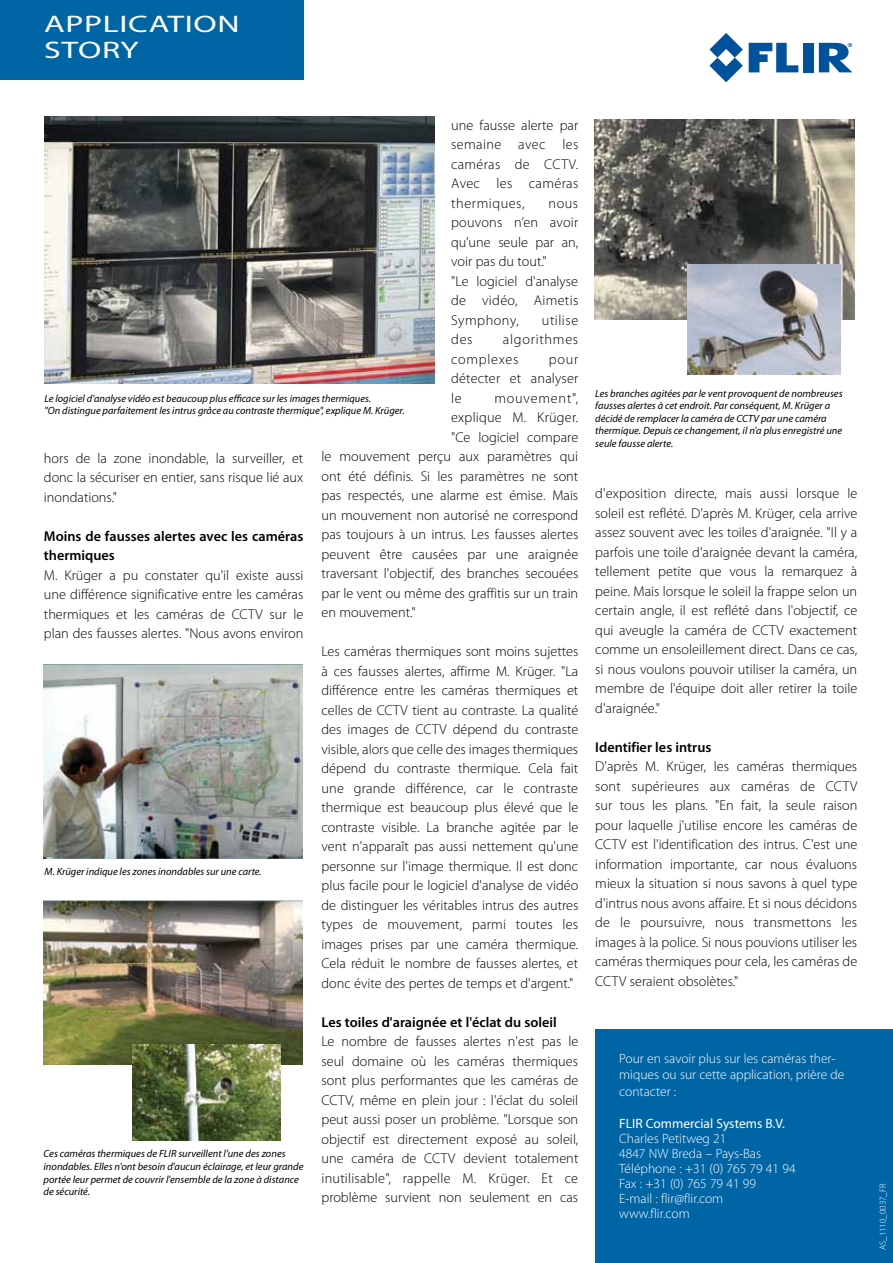
<style>
.page{position:relative;width:893px;height:1263px;background:#fff}
.page>*{position:absolute;margin:0;border:0;box-sizing:border-box;transform-origin:0 0}
.t1{font:24px/25.5px "Myriad Pro";letter-spacing:.02em;color:#fff;scale:1.41 1}
.t2{font:300 14.25px/19.5px "Myriad Pro";color:#000;text-align:justify}
.t3{font:600 14.25px/19.5px "Myriad Pro";color:#000}
.t4{font:300 14.25px/19.5px "Myriad Pro";letter-spacing:.05em;color:#000}
.t5{font:300 14.25px "Myriad Pro";letter-spacing:.055em;color:#000}
.t6{font:300 14.25px "Myriad Pro";letter-spacing:.035em;color:#000}
.t7{font:300 13.5px/15px "Myriad Pro";color:#fff}
.t8{font:13.5px "Myriad Pro";color:#fff}
.t9{font:italic 10.5px/12.6px "Myriad Pro";color:#000}
.t10{font:300 9px "Myriad Pro";color:#fff}
</style>
<div class="page">
<svg style="left:749px;top:43px;width:49px;height:29px"></svg>
<div style="left:803px;top:43px;width:11px;height:29px;background:#00529c"></div>
<svg style="left:709px;top:33px;width:34px;height:49px"></svg>
<svg style="left:819px;top:43px;width:33px;height:29px"></svg>
<div style="left:0;top:0;width:303px;height:80px;background:#0065a4"></div>
<div style="left:595px;top:1029px;width:298px;height:234px;background:#0065a4"></div>
<img style="left:594px;top:119px;width:261px;height:200px">
<img style="left:45px;top:117px;width:389px;height:266px">
<img style="left:44px;top:664px;width:258px;height:195px">
<img style="left:687px;top:264px;width:154px;height:110px">
<img style="left:44px;top:901px;width:258px;height:163px">
<img style="left:133px;top:1045px;width:148px;height:95px">
<h1 class="t1" style="left:44px;top:12px;width:140px">application story</h1>
<p class="t2" style="left:451px;top:115px;width:129px">une fausse alerte par semaine avec les caméras de CCTV.<br>Avec les caméras thermiques,</p>
<p class="t2" style="left:451px;top:193px;width:129px;text-align:left;text-indent:97px">nous pouvons n’en avoir qu’une seule par an, voir pas du tout."<br>"Le logiciel d'analyse de vidéo, Aimetis<br>Symphony,</p>
<p class="t6" style="left:542px;top:312px;width:38px">utilise</p>
<p class="t2" style="left:451px;top:330px;width:23px">des</p>
<p class="t4" style="left:451px;top:330px;width:129px;text-indent:52px">algorithmes complexes</p>
<p class="t2" style="left:451px;top:349px;width:129px;text-indent:98px">pour détecter et analyser le</p>
<p class="t5" style="left:494px;top:390px;width:85px">mouvement",</p>
<p class="t2" style="left:451px;top:408px;width:129px">explique M. Krüger.</p>
<p class="t2" style="left:451px;top:427px;width:129px">"Ce logiciel compare</p>
<p class="t2" style="left:321px;top:447px;width:258px">le mouvement perçu aux paramètres qui</p>
<p class="t2" style="left:321px;top:466px;width:258px">ont été définis. Si les paramètres ne sont</p>
<p class="t2" style="left:321px;top:486px;width:258px">pas respectés, une alarme est émise. Mais</p>
<p class="t2" style="left:321px;top:505px;width:258px">un mouvement non autorisé ne correspond</p>
<p class="t2" style="left:321px;top:525px;width:258px">pas toujours à un intrus. Les fausses alertes</p>
<p class="t2" style="left:321px;top:544px;width:258px">peuvent être causées par une araignée</p>
<p class="t2" style="left:321px;top:564px;width:258px">traversant l'objectif, des branches secouées</p>
<p class="t2" style="left:321px;top:583px;width:258px">par le vent ou même des graffitis sur un train</p>
<p class="t2" style="left:321px;top:603px;width:96px">en mouvement."</p>
<p class="t2" style="left:321px;top:642px;width:258px">Les caméras thermiques sont moins sujettes à ces fausses alertes, affirme M. Krüger. "La différence entre les caméras thermiques et celles de CCTV tient au contraste. La qualité des images de CCTV dépend du contraste visible, alors que celle des images thermiques dépend du contraste thermique. Cela fait une grande différence, car le contraste thermique est beaucoup plus élevé que le contraste visible. La branche agitée par le vent n'apparaît pas aussi nettement qu'une personne sur l'image thermique. Il est donc plus facile pour le logiciel d'analyse de vidéo de distinguer les véritables intrus des autres types de mouvement, parmi toutes les images prises par une caméra thermique.<br>Cela réduit le nombre de fausses alertes, et donc évite des pertes de temps et d'argent."</p>
<p class="t3" style="left:321px;top:1012px;width:237px">Les toiles d'araignée et l'éclat du soleil</p>
<p class="t2" style="left:321px;top:1032px;width:258px">Le nombre de fausses alertes n'est pas le seul domaine où les caméras thermiques sont plus performantes que les caméras de CCTV, même en plein jour : l'éclat du soleil peut aussi poser un problème. "Lorsque son objectif est directement exposé au soleil, une caméra de CCTV devient totalement inutilisable", rappelle M. Krüger. Et ce problème survient non seulement en cas</p>
<p class="t9" style="left:45px;top:392px;width:362px">Le logiciel d'analyse vidéo est beaucoup plus efficace sur les images thermiques.<br>"On distingue parfaitement les intrus grâce au contraste thermique", explique M. Krüger.</p>
<p class="t2" style="left:44px;top:448px;width:261px">hors de la zone inondable, la surveiller, et donc la sécuriser en entier, sans risque lié aux inondations."</p>
<p class="t3" style="left:44px;top:526px;width:261px">Moins de fausses alertes avec les caméras thermiques</p>
<p class="t2" style="left:44px;top:565px;width:261px">M. Krüger a pu constater qu'il existe aussi une différence significative entre les caméras thermiques et les caméras de CCTV sur le plan des fausses alertes. "Nous avons environ</p>
<p class="t9" style="left:45px;top:865px;width:219px">M. Krüger indique les zones inondables sur une carte.</p>
<p class="t9" style="left:44px;top:1148px;width:261px">Ces caméras thermiques de FLIR surveillent l'une des zones inondables. Elles n'ont besoin d'aucun éclairage, et leur grande portée leur permet de couvrir l'ensemble de la zone à distance de sécurité.</p>
<p class="t9" style="left:595px;top:387px;width:249px">Les branches agitées par le vent provoquent de nombreuses fausses alertes à cet endroit. Par conséquent, M. Krüger a décidé de remplacer la caméra de CCTV par une caméra thermique. Depuis ce changement, il n'a plus enregistré une seule fausse alerte.</p>
<p class="t2" style="left:595px;top:484px;width:264px">d'exposition directe, mais aussi lorsque le soleil est reflété. D'après M. Krüger, cela arrive assez souvent avec les toiles d'araignée. "Il y a parfois une toile d'araignée devant la caméra, tellement petite que vous la remarquez à peine. Mais lorsque le soleil la frappe selon un certain angle, il est reflété dans l'objectif, ce qui aveugle la caméra de CCTV exactement comme un ensoleillement direct. Dans ce cas, si nous voulons pouvoir utiliser la caméra, un membre de l'équipe doit aller retirer la toile d'araignée."</p>
<p class="t3" style="left:595px;top:737px;width:118px">Identifier les intrus</p>
<p class="t2" style="left:595px;top:757px;width:264px">D'après M. Krüger, les caméras thermiques sont supérieures aux caméras de CCTV sur tous les plans. "En fait, la seule raison pour laquelle j'utilise encore les caméras de CCTV est l'identification des intrus. C'est une information importante, car nous évaluons mieux la situation si nous savons à quel type d'intrus nous avons affaire. Et si nous décidons de le poursuivre, nous transmettons les images à la police. Si nous pouvions utiliser les caméras thermiques pour cela, les caméras de CCTV seraient obsolètes."</p>
<p class="t7" style="left:619px;top:1050px;width:227px;line-height:16.8px">Pour en savoir plus sur les caméras ther&shy;miques ou sur cette application, prière de contacter :</p>
<p class="t8" style="left:619px;top:1116px;width:167px">FLIR Commercial Systems B.V.</p>
<p class="t7" style="left:619px;top:1131px;width:178px">Charles Petitweg 21<br>4847 NW Breda – Pays-Bas<br>Téléphone : +31 (0) 765 79 41 94<br>Fax : +31 (0) 765 79 41 99<br>E-mail : flir@flir.com www.flir.com</p>
<p class="t10" style="left:878px;top:1250px;width:68px;rotate:-90deg">AS_1110_0037_FR</p>
</div>
